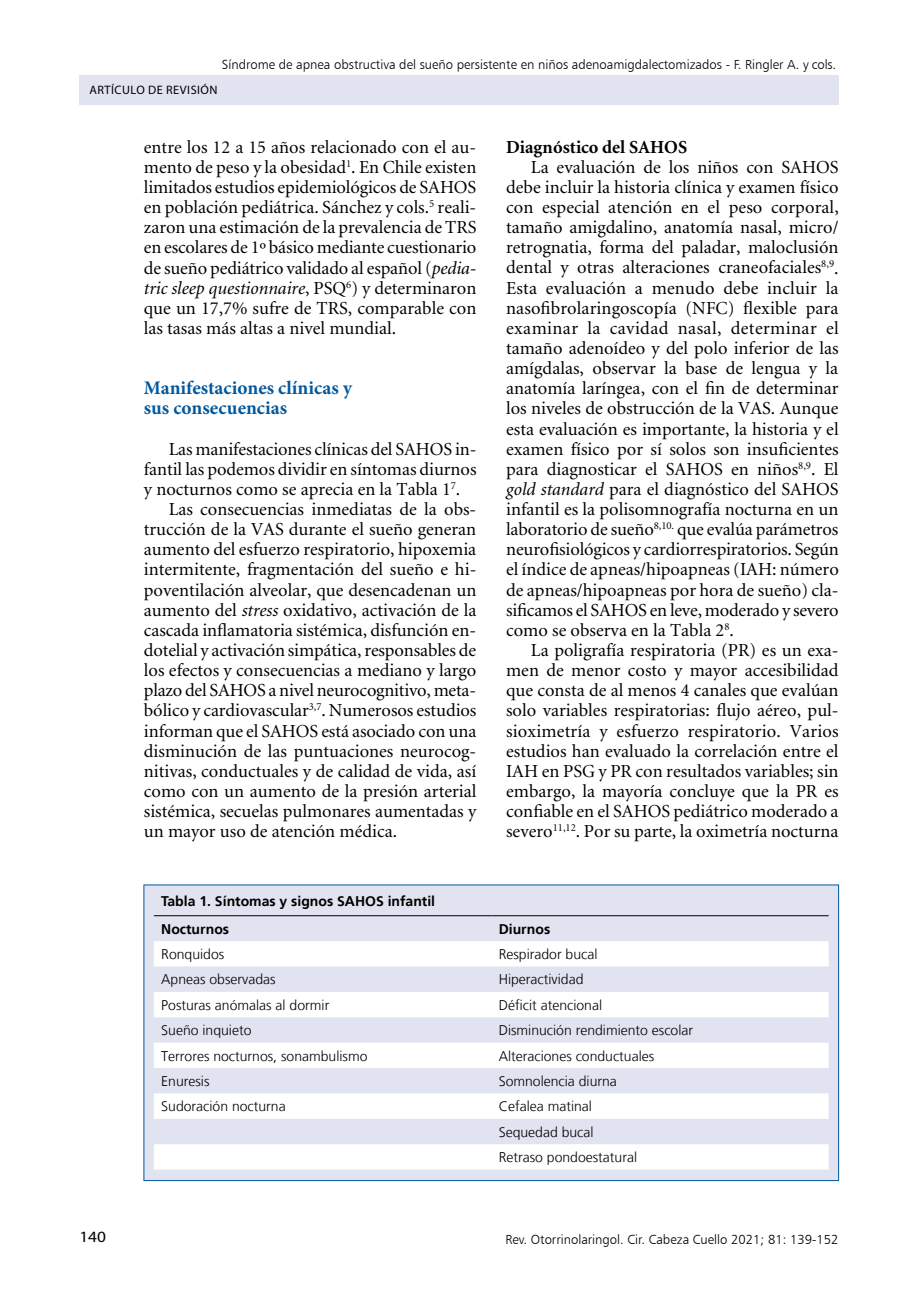
<style>
.page{position:relative;width:918px;height:1315px;background:#fff}
.page>*{position:absolute;margin:0;border:0;box-sizing:border-box;transform-origin:0 0}
.t1{font:700 19.25px/20.1px "Minion Pro";color:#00589e}
.t2{font:18.38px/20.1px "Minion";color:#000;text-align:justify}
.t3{font:700 18.38px "Minion";color:#000}
.t4{font:15.75px "Myriad Pro";color:#000;scale:1.1 1}
.t5{font:300 14px/25.4px "Frutiger LT";color:#000}
.t6{font:700 14px/27.8px "Frutiger LT";color:#000}
.t7{font:13.12px "Humanist 777 BT Light B";color:#000}
.t8{font:12.25px "Myriad Pro";color:#000}
.s1{font-style:italic}
</style>
<div class="page">
<div style="left:79px;top:75px;width:759px;height:30px;background:#e1e4f0"></div>
<div style="left:144px;top:885px;width:694px;height:295px;background:#e1e4f0"></div>
<svg style="left:154px;top:941px;width:674px;height:228px;fill:#fff"></svg>
<hr style="left:154px;top:915px;width:337px;height:1px;background:#000">
<hr style="left:491px;top:915px;width:337px;height:1px;background:#000">
<p class="t7" style="left:222px;top:56px;width:616px">Síndrome de apnea obstructiva del sueño persistente en niños adenoamigdalectomizados - F. Ringler A. y cols.</p>
<p class="t8" style="left:89px;top:82px;width:16px">ARTÍCULO</p>
<p class="t8" style="left:148px;top:82px;width:33px">DE REVISIÓN</p>
<p class="t2" style="left:144px;top:137px;width:334px">entre los 12 a 15 años relacionado con el au&shy;mento de peso y la obesidad<sup>1</sup>. En Chile existen limitados estudios epidemiológicos de SAHOS en población pediátrica. Sánchez y cols.<sup>5</sup> reali&shy;zaron una estimación de la prevalencia de TRS en escolares de 1º básico mediante cuestionario de sueño pediátrico validado al español (<span class="s1">pedia&shy;tric sleep questionnaire</span>, PSQ<sup>6</sup>) y determinaron que un 17,7% sufre de TRS, comparable con las tasas más altas a nivel mundial.</p>
<p class="t1" style="left:144px;top:378px;width:210px">Manifestaciones clínicas y sus consecuencias</p>
<p class="t2" style="left:169px;top:439px;width:309px">Las manifestaciones clínicas del SAHOS in-</p>
<p class="t2" style="left:144px;top:459px;width:334px">fantil las podemos dividir en síntomas diurnos</p>
<p class="t2" style="left:144px;top:480px;width:318px">y nocturnos como se aprecia en la Tabla 1<sup>7</sup>.</p>
<p class="t2" style="left:169px;top:500px;width:309px">Las consecuencias inmediatas de la obs-</p>
<p class="t2" style="left:144px;top:520px;width:334px">trucción de la VAS durante el sueño generan</p>
<p class="t2" style="left:144px;top:540px;width:334px">aumento del esfuerzo respiratorio, hipoxemia</p>
<p class="t2" style="left:144px;top:560px;width:334px">intermitente, fragmentación del sueño e hi-</p>
<p class="t2" style="left:144px;top:580px;width:334px">poventilación alveolar, que desencadenan un</p>
<p class="t2" style="left:144px;top:600px;width:334px">aumento del <span class="s1">stress</span> oxidativo, activación de la</p>
<p class="t2" style="left:144px;top:620px;width:334px">cascada inflamatoria sistémica, disfunción en-</p>
<p class="t2" style="left:144px;top:641px;width:334px">dotelial y activación simpática, responsables de</p>
<p class="t2" style="left:144px;top:661px;width:334px">los efectos y consecuencias a mediano y largo</p>
<p class="t2" style="left:144px;top:681px;width:334px">plazo del SAHOS a nivel neurocognitivo, meta-</p>
<p class="t2" style="left:144px;top:701px;width:334px">bólico y cardiovascular<sup>3,7</sup>. Numerosos estudios</p>
<p class="t2" style="left:144px;top:721px;width:334px">informan que el SAHOS está asociado con una</p>
<p class="t2" style="left:144px;top:741px;width:334px">disminución de las puntuaciones neurocog-</p>
<p class="t2" style="left:144px;top:761px;width:334px">nitivas, conductuales y de calidad de vida, así</p>
<p class="t2" style="left:144px;top:781px;width:334px">como con un aumento de la presión arterial</p>
<p class="t2" style="left:144px;top:802px;width:334px">sistémica, secuelas pulmonares aumentadas y</p>
<p class="t2" style="left:144px;top:822px;width:255px">un mayor uso de atención médica.</p>
<p class="t6" style="left:161px;top:887px;width:275px">Tabla 1. Síntomas y signos SAHOS infantil<br>Nocturnos</p>
<p class="t3" style="left:506px;top:137px;width:182px">Diagnóstico del SAHOS</p>
<p class="t2" style="left:506px;top:158px;width:334px;text-indent:25px">La evaluación de los niños con SAHOS debe incluir la historia clínica y examen físico con especial atención en el peso corporal, tamaño amigdalino, anatomía nasal, micro/ retrognatia, forma del paladar, maloclusión dental y otras alteraciones craneofaciales<sup>8,9</sup>.<br>Esta evaluación a menudo debe incluir la nasofibrolaringoscopía (NFC) flexible para examinar la cavidad nasal, determinar el tamaño adenoídeo y del polo inferior de las amígdalas, observar la base de lengua y la anatomía laríngea, con el fin de determinar los niveles de obstrucción de la VAS. Aunque esta evaluación es importante, la historia y el examen físico por sí solos son insuficientes para diagnosticar el SAHOS en niños<sup>8,9</sup>. El <span class="s1">gold standard</span> para el diagnóstico del SAHOS infantil es la polisomnografía nocturna en un laboratorio de sueño<sup>8,10.</sup> que evalúa parámetros neurofisiológicos y cardiorrespiratorios. Según el índice de apneas/hipoapneas (IAH: número de apneas/hipoapneas por hora de sueño) cla&shy;sificamos el SAHOS en leve, moderado y severo como se observa en la Tabla 2<sup>8</sup>.</p>
<p class="t2" style="left:506px;top:641px;width:334px;text-indent:25px">La poligrafía respiratoria (PR) es un exa&shy;men de menor costo y mayor accesibilidad que consta de al menos 4 canales que evalúan solo variables respiratorias: flujo aéreo, pul&shy;sioximetría y esfuerzo respiratorio. Varios estudios han evaluado la correlación entre el IAH en PSG y PR con resultados variables; sin embargo, la mayoría concluye que la PR es confiable en el SAHOS pediátrico moderado a severo<sup>11,12</sup>. Por su parte, la oximetría nocturna</p>
<p class="t6" style="left:499px;top:915px;width:53px">Diurnos</p>
<p class="t4" style="left:79px;top:1227px;width:26px">140</p>
<p class="t5" style="left:161px;top:941px;width:65px">Ronquidos</p>
<p class="t5" style="left:499px;top:941px;width:100px">Respirador bucal</p>
<p class="t5" style="left:161px;top:967px;width:116px">Apneas observadas</p>
<p class="t5" style="left:499px;top:967px;width:86px">Hiperactividad</p>
<p class="t5" style="left:161px;top:992px;width:170px">Posturas anómalas al dormir</p>
<p class="t5" style="left:499px;top:992px;width:105px">Déficit atencional</p>
<p class="t5" style="left:161px;top:1018px;width:92px">Sueño inquieto</p>
<p class="t5" style="left:499px;top:1018px;width:196px">Disminución rendimiento escolar</p>
<p class="t5" style="left:161px;top:1043px;width:208px">Terrores nocturnos, sonambulismo</p>
<p class="t5" style="left:499px;top:1043px;width:157px">Alteraciones conductuales</p>
<p class="t5" style="left:161px;top:1068px;width:50px">Enuresis</p>
<p class="t5" style="left:499px;top:1068px;width:120px">Somnolencia diurna</p>
<p class="t5" style="left:161px;top:1094px;width:126px">Sudoración nocturna</p>
<p class="t5" style="left:499px;top:1094px;width:140px">Cefalea matinal<br>Sequedad bucal<br>Retraso pondoestatural</p>
<p class="t7" style="left:505px;top:1231px;width:335px">Rev. Otorrinolaringol. Cir. Cabeza Cuello 2021; 81: 139-152</p>
</div>
